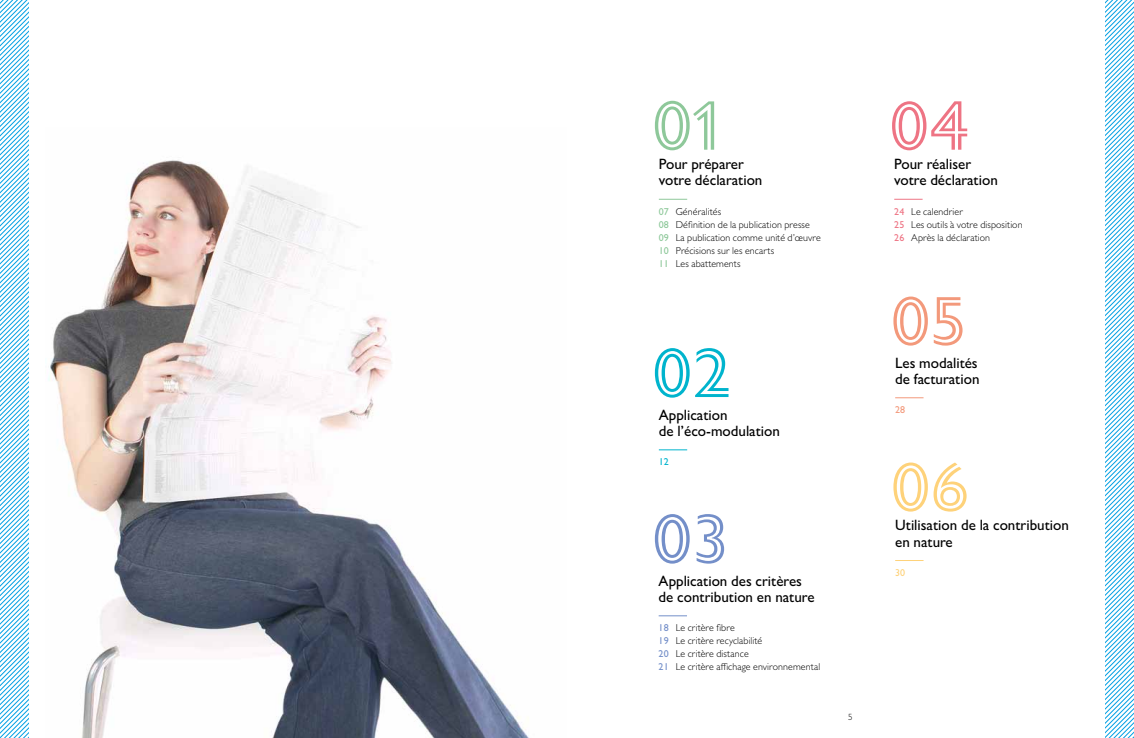
<style>
.page{position:relative;width:1134px;height:738px;background:#fff}
.page>*{position:absolute;margin:0;border:0;box-sizing:border-box;transform-origin:0 0}
.t1{font:70.7px "Gill Sans Nova Inline";color:#8ec89a}
.t2{font:70.7px "Gill Sans Nova Inline";color:#00b4cd}
.t3{font:70.7px "Gill Sans Nova Inline";color:#748fc9}
.t4{font:70px "Gill Sans Nova Inline";color:#ee7484}
.t5{font:70px "Gill Sans Nova Inline";color:#f3997b}
.t6{font:70px "Gill Sans Nova Inline";color:#fed27a}
.t7{font:500 15px/16.2px "Gill Sans MT Std";color:#000}
.t8{font:300 10px/13px "Gill Sans MT Std";letter-spacing:.01em;color:#000}
.t9{font:500 10px "Gill Sans MT Std";color:#00b4cd}
.t10{font:500 10px "Gill Sans MT Std";color:#f3997b}
.t11{font:500 10px "Gill Sans MT Std";color:#fed27a}
.t12{font:300 9px "Gill Sans MT Std";color:#000}
.s1{font-weight:500;color:#8ec89a}
.s2{font-weight:500;color:#748fc9}
.s3{font-weight:500;color:#ee7484}
</style>
<div class="page">
<img style="left:48px;top:160px;width:480px;height:577px">
<svg style="left:894px;top:199px;width:28px;height:1px"></svg>
<svg style="left:659px;top:199px;width:28px;height:1px"></svg>
<svg style="left:659px;top:449px;width:28px;height:1px"></svg>
<svg style="left:659px;top:615px;width:28px;height:1px"></svg>
<svg style="left:895px;top:397px;width:28px;height:1px"></svg>
<svg style="left:1106px;top:0;width:28px;height:737px"></svg>
<svg style="left:0;top:0;width:28px;height:737px"></svg>
<h1 class="t1" style="left:652px;top:79px;width:68px">01</h1>
<h3 class="t7" style="left:659px;top:156px;width:105px">Pour préparer votre déclaration</h3>
<p class="t8" style="left:659px;top:204px;width:164px"><span class="s1">07</span> Généralités<br><span class="s1">08</span> Définition de la publication presse<br><span class="s1">09</span> La publication comme unité d’œuvre<br><span class="s1">10</span> Précisions sur les encarts<br><span class="s1">11</span> Les abattements</p>
<h1 class="t2" style="left:652px;top:326px;width:81px">02</h1>
<h3 class="t7" style="left:659px;top:406px;width:123px">Application<br>de l’éco-modulation</h3>
<p class="t9" style="left:659px;top:455px;width:12px">12</p>
<h1 class="t3" style="left:652px;top:491px;width:78px">03</h1>
<h3 class="t7" style="left:659px;top:572px;width:157px">Application des critères de contribution en nature</h3>
<p class="t8" style="left:659px;top:620px;width:163px"><span class="s2">18</span> Le critère fibre<br><span class="s2">19</span> Le critère recyclabilité<br><span class="s2">20</span> Le critère distance<br><span class="s2">21</span> Le critère affichage environnemental</p>
<p class="t12" style="left:848px;top:710px;width:6px">5</p>
<h2 class="t4" style="left:889px;top:79px;width:82px">04</h2>
<h3 class="t7" style="left:894px;top:156px;width:105px">Pour réaliser votre déclaration</h3>
<p class="t8" style="left:894px;top:204px;width:130px"><span class="s3">24</span> Le calendrier<br><span class="s3">25</span> Les outils à votre disposition<br><span class="s3">26</span> Après la déclaration</p>
<h2 class="t5" style="left:891px;top:274px;width:77px">05</h2>
<h3 class="t7" style="left:895px;top:354px;width:86px">Les modalités de facturation</h3>
<p class="t10" style="left:895px;top:403px;width:12px">28</p>
<h2 class="t6" style="left:891px;top:440px;width:80px">06</h2>
<h3 class="t7" style="left:895px;top:516px;width:175px">Utilisation de la contribution en nature</h3>
<p class="t11" style="left:895px;top:566px;width:12px">30</p>
</div>
